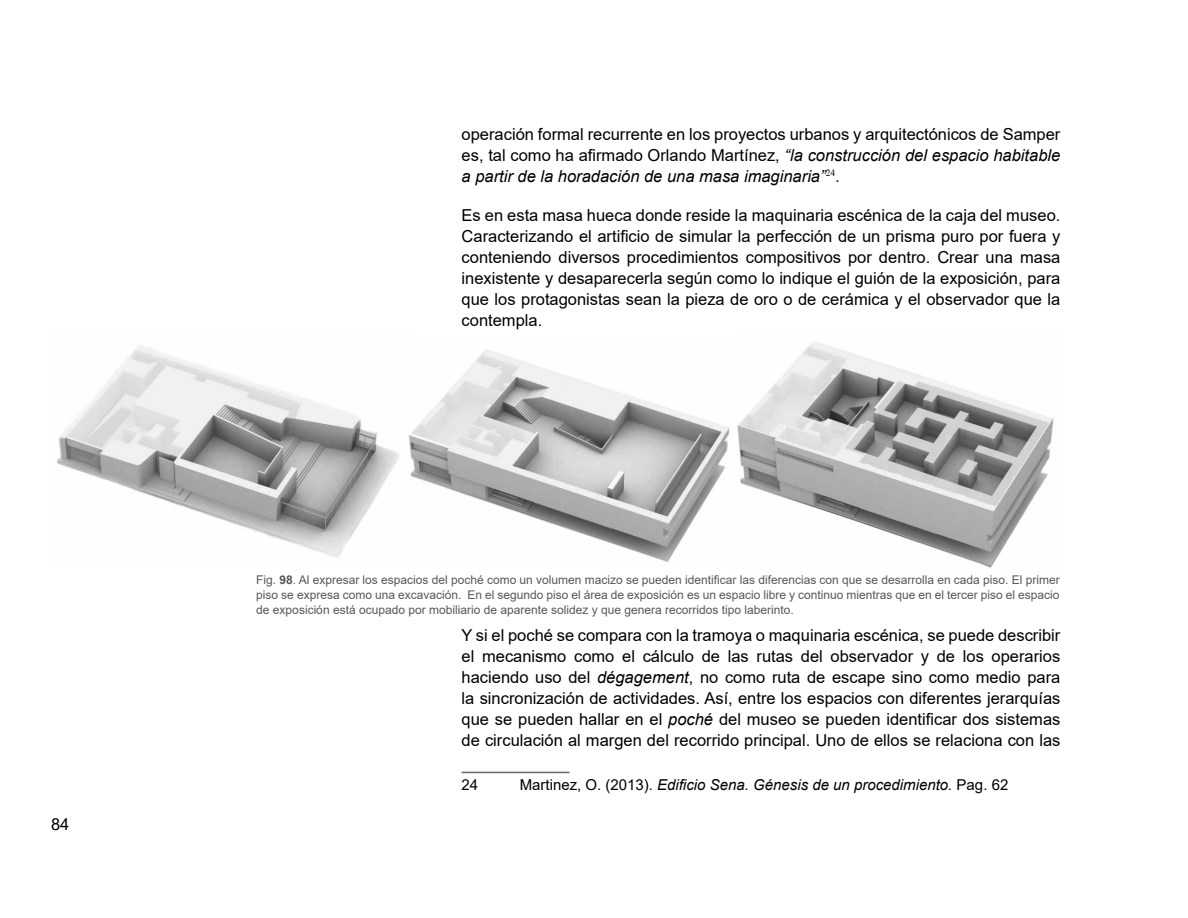
<style>
.page{position:relative;width:1188px;height:918px;background:#fff}
.page>*{position:absolute;margin:0;border:0;box-sizing:border-box;transform-origin:0 0}
.t1{font:16.5px/21px "Arial";color:#000;text-align:justify}
.t2{font:italic 15px "Arial";color:#000}
.t3{font:15px "Arial";color:#000}
.t4{font:12px/15px "Arial";color:#575756;text-align:justify}
.s1{font-style:italic}
.s2{font-family:"Times New Roman"}
.s3{font-weight:700}
.s4{font-style:normal}
</style>
<div class="page">
<hr style="left:462px;top:772px;width:108px;height:1px;background:#666">
<img style="left:57px;top:345px;width:342px;height:213px">
<img style="left:408px;top:349px;width:322px;height:213px">
<img style="left:737px;top:341px;width:317px;height:227px">
<p class="t1" style="left:51px;top:814px;width:20px">84</p>
<p class="t1" style="left:462px;top:123px;width:600px">operación formal recurrente en los proyectos urbanos y arquitectónicos de Samper es, tal como ha afirmado Orlando Martínez, <span class="s1">“la construcción del espacio habitable a partir de la horadación de una masa imaginaria”</span><sup>24</sup><span class="s2">.</span></p>
<p class="t1" style="left:462px;top:204px;width:600px">Es en esta masa hueca donde reside la maquinaria escénica de la caja del museo.<br>Caracterizando el artificio de simular la perfección de un prisma puro por fuera y conteniendo diversos procedimientos compositivos por dentro. Crear una masa inexistente y desaparecerla según como lo indique el guión de la exposición, para que los protagonistas sean la pieza de oro o de cerámica y el observador que la contempla.</p>
<p class="t4" style="left:256px;top:572px;width:805px">Fig. <span class="s3">98</span>. Al expresar los espacios del poché como un volumen macizo se pueden identificar las diferencias con que se desarrolla en cada piso. El primer piso se expresa como una excavación. En el segundo piso el área de exposición es un espacio libre y continuo mientras que en el tercer piso el espacio de exposición está ocupado por mobiliario de aparente solidez y que genera recorridos tipo laberinto.</p>
<p class="t1" style="left:462px;top:624px;width:600px">Y si el poché se compara con la tramoya o maquinaria escénica, se puede describir el mecanismo como el cálculo de las rutas del observador y de los operarios haciendo uso del <span class="s1">dégagement</span>, no como ruta de escape sino como medio para la sincronización de actividades. Así, entre los espacios con diferentes jerarquías que se pueden hallar en el <span class="s1">poché</span> del museo se pueden identificar dos sistemas de circulación al margen del recorrido principal. Uno de ellos se relaciona con las</p>
<p class="t3" style="left:462px;top:775px;width:18px">24</p>
<p class="t2" style="left:520px;top:775px;width:490px"><span class="s4">Martinez, O. (2013).</span> Edificio Sena. Génesis de un procedimiento. <span class="s4">Pag. 62</span></p>
</div>
